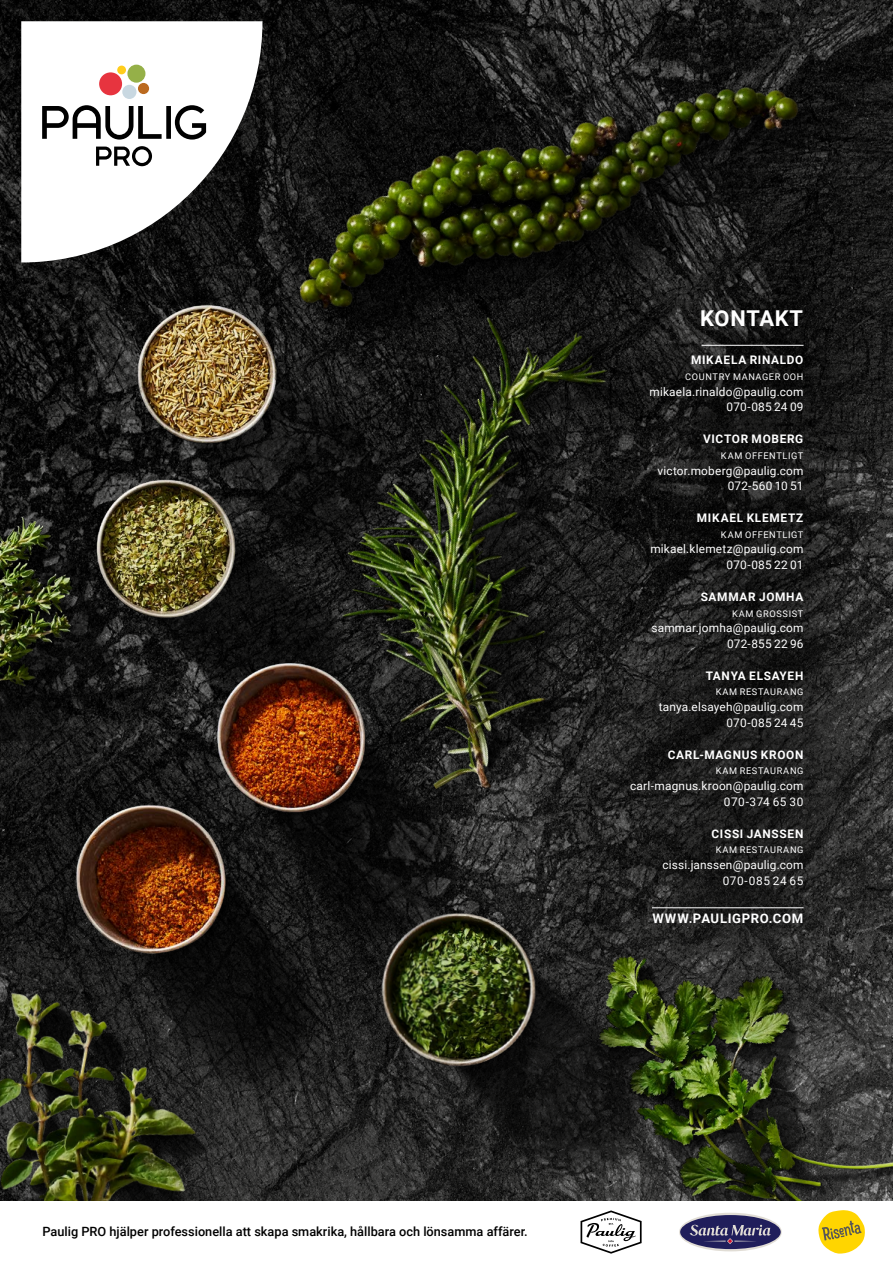
<style>
.page{position:relative;width:893px;height:1263px;background:#fff}
.page>*{position:absolute;margin:0;border:0;box-sizing:border-box;transform-origin:0 0}
.t1{font:700 21.9px "Roboto";letter-spacing:.03em;color:#fff}
.t2{font:700 13.05px "Roboto";letter-spacing:.05em;color:#fff}
.t3{font:500 12.75px "Roboto";color:#000}
.t4{font:11.85px/15.8px "Roboto";letter-spacing:.015em;color:#fff;text-align:right}
.t5{font:700 11.85px "Roboto";letter-spacing:.06em;color:#fff}
.t6{font:9.15px "Roboto";letter-spacing:.07em;color:#fff}
</style>
<div class="page">
<img style="left:0;top:0;width:893px;height:1201px">
<img style="left:690px;top:1017px;width:203px;height:184px">
<img style="left:0;top:965px;width:251px;height:236px">
<img style="left:496px;top:375px;width:51px;height:530px">
<img style="left:350px;top:905px;width:340px;height:296px">
<img style="left:220px;top:43px;width:673px;height:332px">
<img style="left:0;top:290px;width:496px;height:451px">
<img style="left:38px;top:645px;width:497px;height:463px">
<svg style="left:21px;top:21px;width:241px;height:241px"></svg>
<svg style="left:42px;top:105px;width:164px;height:35px"></svg>
<div style="left:99px;top:72px;width:23px;height:23px;background:#e7343f;border-radius:50%"></div>
<div style="left:127px;top:65px;width:18px;height:18px;background:#95b048;border-radius:50%"></div>
<div style="left:122px;top:85px;width:14px;height:14px;background:#c9d8e1;border-radius:50%"></div>
<div style="left:138px;top:83px;width:11px;height:11px;background:#bb6a1f;border-radius:50%"></div>
<div style="left:117px;top:66px;width:9px;height:8px;background:#ffcd1c;border-radius:50%"></div>
<svg style="left:96px;top:146px;width:56px;height:20px"></svg>
<svg style="left:679px;top:1213px;width:103px;height:38px"></svg>
<svg style="left:580px;top:1210px;width:62px;height:44px"></svg>
<svg style="left:818px;top:1210px;width:47px;height:43px"></svg>
<div style="left:547px;top:216px;width:346px;height:801px;background:#000;opacity:.75"></div>
<hr style="left:652px;top:907px;width:152px;height:1px;background:#fff">
<hr style="left:702px;top:345px;width:102px;height:1px;background:#fff">
<h1 class="t1" style="left:700px;top:302px;width:104px">KONTAKT</h1>
<p class="t5" style="left:691px;top:352px;width:114px">MIKAELA RINALDO</p>
<p class="t6" style="left:685px;top:370px;width:120px">COUNTRY MANAGER OOH</p>
<p class="t4" style="left:650px;top:383px;width:155px">mikaela.rinaldo@paulig.com<br>070-085 24 09</p>
<p class="t5" style="left:703px;top:430px;width:102px">VICTOR MOBERG</p>
<p class="t6" style="left:721px;top:449px;width:84px">KAM OFFENTLIGT</p>
<p class="t4" style="left:657px;top:462px;width:148px">victor.moberg@paulig.com<br>072-560 10 51</p>
<p class="t5" style="left:697px;top:509px;width:108px">MIKAEL KLEMETZ</p>
<p class="t6" style="left:721px;top:528px;width:84px">KAM OFFENTLIGT</p>
<p class="t4" style="left:650px;top:541px;width:155px">mikael.klemetz@paulig.com<br>070-085 22 01</p>
<p class="t5" style="left:701px;top:588px;width:104px">SAMMAR JOMHA</p>
<p class="t6" style="left:732px;top:607px;width:73px">KAM GROSSIST</p>
<p class="t4" style="left:651px;top:620px;width:154px">sammar.jomha@paulig.com<br>072-855 22 96</p>
<p class="t5" style="left:706px;top:667px;width:99px">TANYA ELSAYEH</p>
<p class="t6" style="left:716px;top:686px;width:89px">KAM RESTAURANG</p>
<p class="t4" style="left:659px;top:699px;width:146px">tanya.elsayeh@paulig.com<br>070-085 24 45</p>
<p class="t5" style="left:668px;top:746px;width:137px">CARL-MAGNUS KROON</p>
<p class="t6" style="left:716px;top:765px;width:89px">KAM RESTAURANG</p>
<p class="t4" style="left:630px;top:778px;width:175px">carl-magnus.kroon@paulig.com<br>070-374 65 30</p>
<p class="t5" style="left:711px;top:825px;width:93px">CISSI JANSSEN</p>
<p class="t6" style="left:716px;top:844px;width:89px">KAM RESTAURANG</p>
<p class="t4" style="left:662px;top:856px;width:143px">cissi.janssen@paulig.com<br>070-085 24 65</p>
<p class="t2" style="left:652px;top:910px;width:152px">WWW.PAULIGPRO.COM</p>
<p class="t3" style="left:43px;top:1222px;width:487px">Paulig PRO hjälper professionella att skapa smakrika, hållbara och lönsamma affärer.</p>
</div>
